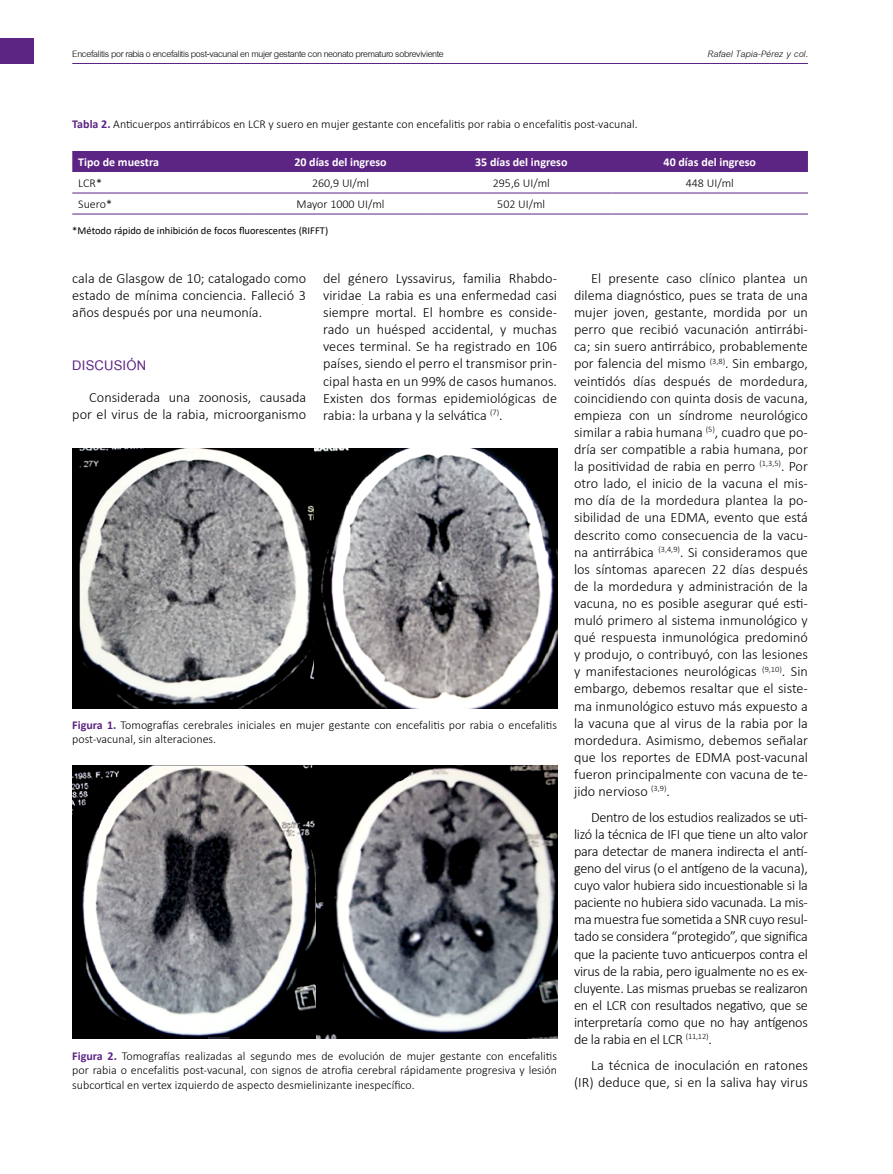
<style>
.page{position:relative;width:893px;height:1174px;background:#fff}
.page>*{position:absolute;margin:0;border:0;box-sizing:border-box;transform-origin:0 0}
.t1{font:700 20.25px "Cordia UPC";letter-spacing:.01em;color:#5c2483}
.t2{font:300 14.25px/17.1px "Calibri";color:#000;text-align:justify}
.t3{font:13.5px "Cordia UPC";letter-spacing:-.025em;color:#000}
.t4{font:italic 13.5px "Cordia UPC";color:#000}
.t5{font:300 12px/14.4px "Calibri";color:#000}
.t6{font:700 12px "Calibri";color:#fff}
.t7{font:10.5px "Calibri";color:#000}
.s1{font-weight:700;color:#5c2483}
</style>
<div class="page">
<div style="left:0;top:38px;width:34px;height:26px;background:#5c2483"></div>
<hr style="left:72px;top:63px;width:736px;height:1px;background:#5c2483">
<div style="left:72px;top:151px;width:736px;height:21px;background:#5c2483"></div>
<hr style="left:72px;top:193px;width:178px;height:1px;background:#5c2483">
<hr style="left:250px;top:193px;width:181px;height:1px;background:#5c2483">
<hr style="left:431px;top:193px;width:181px;height:1px;background:#5c2483">
<hr style="left:612px;top:193px;width:196px;height:1px;background:#5c2483">
<hr style="left:72px;top:214px;width:178px;height:1px;background:#5c2483">
<hr style="left:250px;top:214px;width:181px;height:1px;background:#5c2483">
<hr style="left:431px;top:214px;width:181px;height:1px;background:#5c2483">
<hr style="left:612px;top:214px;width:196px;height:1px;background:#5c2483">
<img style="left:72px;top:448px;width:485px;height:260px">
<img style="left:72px;top:765px;width:485px;height:273px">
<p class="t3" style="left:72px;top:45px;width:373px">Encefalitis por rabia o encefalitis post-vacunal en mujer gestante con neonato prematuro sobreviviente</p>
<p class="t4" style="left:707px;top:45px;width:102px">Rafael Tapia-Pérez y col.</p>
<p class="t5" style="left:72px;top:117px;width:567px"><span class="s1">Tabla 2.</span> Anticuerpos antirrábicos en LCR y suero en mujer gestante con encefalitis por rabia o encefalitis post-vacunal.</p>
<p class="t6" style="left:78px;top:153px;width:82px">Tipo de muestra</p>
<p class="t6" style="left:294px;top:153px;width:94px">20 días del ingreso</p>
<p class="t6" style="left:475px;top:153px;width:94px">35 días del ingreso</p>
<p class="t6" style="left:664px;top:153px;width:94px">40 días del ingreso</p>
<p class="t5" style="left:78px;top:176px;width:25px">LCR*</p>
<p class="t5" style="left:312px;top:176px;width:59px">260,9 UI/ml</p>
<p class="t5" style="left:493px;top:176px;width:59px">295,6 UI/ml</p>
<p class="t5" style="left:686px;top:176px;width:50px">448 UI/ml</p>
<p class="t5" style="left:78px;top:197px;width:35px">Suero*</p>
<p class="t5" style="left:297px;top:197px;width:89px">Mayor 1000 UI/ml</p>
<p class="t5" style="left:497px;top:197px;width:50px">502 UI/ml</p>
<p class="t7" style="left:72px;top:224px;width:257px">*Método rápido de inhibición de focos fluorescentes (RIFFT)</p>
<p class="t2" style="left:323px;top:269px;width:235px">del género Lyssavirus, familia Rhabdo&shy;viridae<sub>.</sub> La rabia es una enfermedad casi siempre mortal. El hombre es conside&shy;rado un huésped accidental, y muchas veces terminal. Se ha registrado en 106 países, siendo el perro el transmisor prin&shy;cipal hasta en un 99% de casos humanos.<br>Existen dos formas epidemiológicas de rabia: la urbana y la selvática <sup>(7)</sup>.</p>
<p class="t2" style="left:574px;top:269px;width:235px;text-indent:17px">El presente caso clínico plantea un dilema diagnóstico, pues se trata de una mujer joven, gestante, mordida por un perro que recibió vacunación antirrábi&shy;ca; sin suero antirrábico, probablemente por falencia del mismo <sup>(3,8)</sup>. Sin embargo, veintidós días después de mordedura, coincidiendo con quinta dosis de vacuna, empieza con un síndrome neurológico similar a rabia humana <sup>(5)</sup>, cuadro que po&shy;dría ser compatible a rabia humana, por la positividad de rabia en perro <sup>(1,3,5)</sup>. Por otro lado, el inicio de la vacuna el mis&shy;mo día de la mordedura plantea la po&shy;sibilidad de una EDMA, evento que está descrito como consecuencia de la vacu&shy;na antirrábica <sup>(3,4,9)</sup>. Si consideramos que los síntomas aparecen 22 días después de la mordedura y administración de la vacuna, no es posible asegurar qué esti&shy;muló primero al sistema inmunológico y qué respuesta inmunológica predominó y produjo, o contribuyó, con las lesiones y manifestaciones neurológicas <sup>(9,10)</sup>. Sin embargo, debemos resaltar que el siste&shy;ma inmunológico estuvo más expuesto a la vacuna que al virus de la rabia por la mordedura. Asimismo, debemos señalar que los reportes de EDMA post-vacunal fueron principalmente con vacuna de te&shy;jido nervioso <sup>(3,9)</sup>.</p>
<p class="t2" style="left:574px;top:808px;width:235px;text-indent:17px">Dentro de los estudios realizados se uti&shy;lizó la técnica de IFI que tiene un alto valor para detectar de manera indirecta el antí&shy;geno del virus (o el antígeno de la vacuna), cuyo valor hubiera sido incuestionable si la paciente no hubiera sido vacunada. La mis&shy;ma muestra fue sometida a SNR cuyo resul&shy;tado se considera “protegido”, que significa que la paciente tuvo anticuerpos contra el virus de la rabia, pero igualmente no es ex&shy;cluyente. Las mismas pruebas se realizaron en el LCR con resultados negativo, que se interpretaría como que no hay antígenos de la rabia en el LCR <sup>(11,12)</sup>.</p>
<p class="t2" style="left:574px;top:1056px;width:235px;text-align:right">La técnica de inoculación en ratones (IR) deduce que, si en la saliva hay virus</p>
<p class="t2" style="left:72px;top:269px;width:235px">cala de Glasgow de 10; catalogado como estado de mínima conciencia. Falleció 3 años después por una neumonía.</p>
<h1 class="t1" style="left:72px;top:353px;width:75px">DISCUSIÓN</h1>
<p class="t2" style="left:72px;top:388px;width:235px;text-align:right">Considerada una zoonosis, causada por el virus de la rabia, microorganismo</p>
<p class="t5" style="left:72px;top:717px;width:486px"><span class="s1">Figura 1.</span> Tomografías cerebrales iniciales en mujer gestante con encefalitis por rabia o encefalitis post-vacunal, sin alteraciones.</p>
<p class="t5" style="left:72px;top:1048px;width:486px;text-align:justify"><span class="s1">Figura 2.</span> Tomografías realizadas al segundo mes de evolución de mujer gestante con encefalitis por rabia o encefalitis post-vacunal, con signos de atrofia cerebral rápidamente progresiva y lesión subcortical en vertex izquierdo de aspecto desmielinizante inespecífico.</p>
</div>
